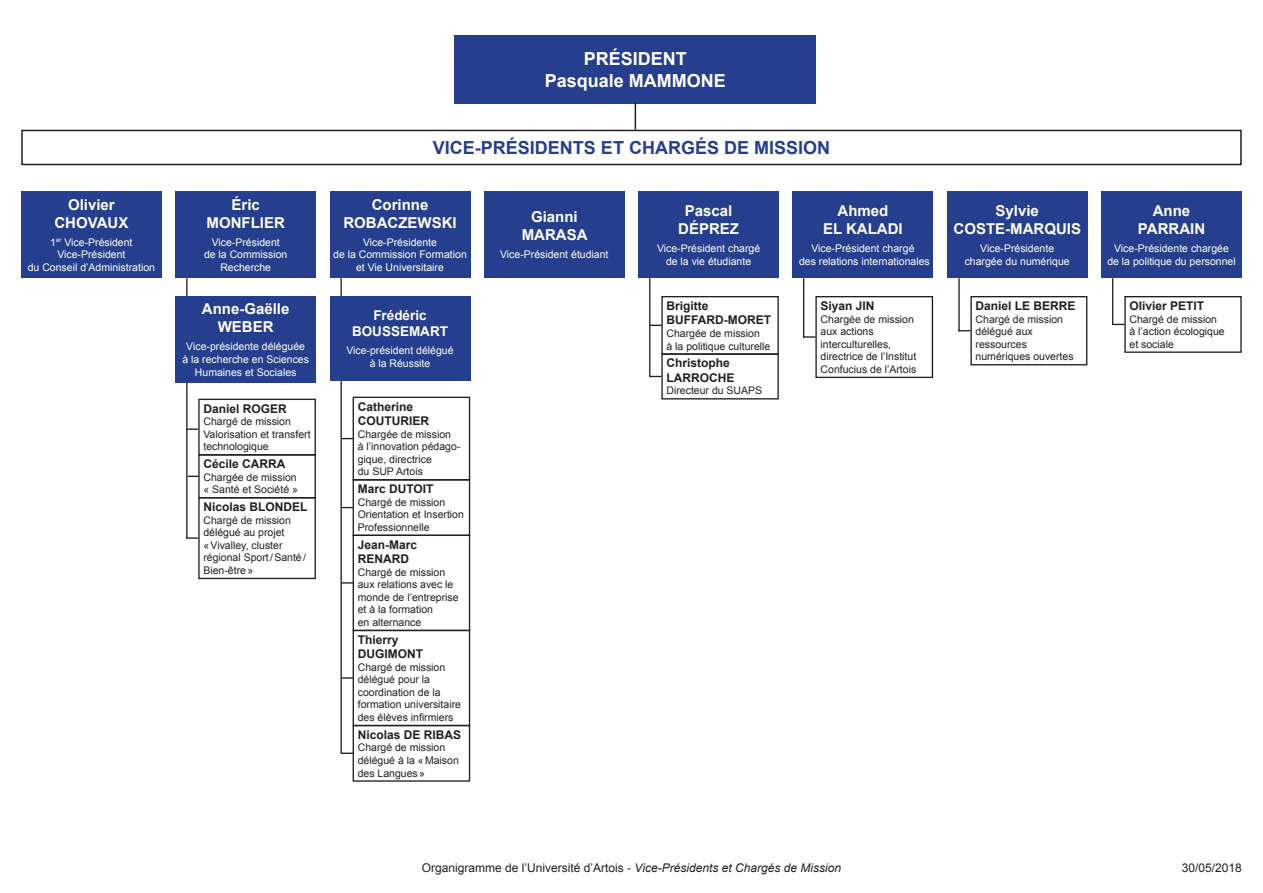
<style>
.page{position:relative;width:1263px;height:893px;background:#fff}
.page>*{position:absolute;margin:0;border:0;box-sizing:border-box;transform-origin:0 0}
.t1{font:700 18px "Arial";color:#253f8e}
.t2{font:700 18px "Arial";color:#fff}
.t3{font:700 15px "Arial";color:#fff}
.t4{font:700 13.5px "Arial";color:#fff}
.t5{font:700 12px/14.4px "Arial";color:#231f20}
.t6{font:12px "Arial";color:#231f20}
.t7{font:10.5px/12.6px "Arial";color:#231f20}
.t8{font:10.5px/12.6px "Arial";color:#fff;text-align:center}
.s1{font-style:italic}
</style>
<div class="page">
<div style="left:484px;top:191px;width:140px;height:87px;background:#253f8e"></div>
<div style="left:176px;top:191px;width:140px;height:87px;background:#253f8e"></div>
<div style="left:198px;top:399px;width:118px;height:57px;border:1px solid #231f20"></div>
<svg style="left:188px;top:428px;width:10px;height:2px"></svg>
<hr style="left:186px;top:383px;width:2px;height:156px;background:#231f20">
<div style="left:198px;top:454px;width:118px;height:44px;border:1px solid #231f20"></div>
<div style="left:198px;top:497px;width:118px;height:82px;border:1px solid #231f20"></div>
<svg style="left:186px;top:537px;width:12px;height:2px"></svg>
<div style="left:330px;top:191px;width:140px;height:87px;background:#253f8e"></div>
<hr style="left:340px;top:381px;width:2px;height:373px;background:#231f20">
<div style="left:330px;top:296px;width:140px;height:85px;background:#253f8e"></div>
<div style="left:353px;top:397px;width:117px;height:83px;border:1px solid #231f20"></div>
<div style="left:353px;top:479px;width:117px;height:57px;border:1px solid #231f20"></div>
<div style="left:353px;top:535px;width:117px;height:96px;border:1px solid #231f20"></div>
<div style="left:353px;top:630px;width:117px;height:96px;border:1px solid #231f20"></div>
<div style="left:353px;top:725px;width:117px;height:57px;border:1px solid #231f20"></div>
<svg style="left:341px;top:507px;width:12px;height:1px"></svg>
<svg style="left:342px;top:582px;width:11px;height:2px"></svg>
<svg style="left:342px;top:677px;width:11px;height:2px"></svg>
<div style="left:638px;top:191px;width:141px;height:87px;background:#253f8e"></div>
<hr style="left:649px;top:278px;width:1px;height:99px;background:#231f20">
<div style="left:661px;top:296px;width:118px;height:59px;border:1px solid #231f20"></div>
<div style="left:661px;top:353px;width:118px;height:46px;border:1px solid #231f20"></div>
<div style="left:793px;top:191px;width:140px;height:87px;background:#253f8e"></div>
<hr style="left:803px;top:278px;width:1px;height:60px;background:#231f20">
<div style="left:815px;top:296px;width:118px;height:82px;border:1px solid #231f20"></div>
<svg style="left:803px;top:336px;width:12px;height:2px"></svg>
<div style="left:947px;top:191px;width:140px;height:87px;background:#253f8e"></div>
<hr style="left:958px;top:278px;width:2px;height:53px;background:#231f20">
<div style="left:970px;top:296px;width:117px;height:69px;border:1px solid #231f20"></div>
<div style="left:1101px;top:191px;width:141px;height:87px;background:#253f8e"></div>
<hr style="left:1112px;top:278px;width:1px;height:47px;background:#231f20">
<div style="left:1124px;top:296px;width:118px;height:57px;border:1px solid #231f20"></div>
<svg style="left:340px;top:278px;width:2px;height:18px"></svg>
<div style="left:176px;top:296px;width:140px;height:87px;background:#253f8e"></div>
<svg style="left:186px;top:278px;width:2px;height:18px"></svg>
<div style="left:21px;top:191px;width:141px;height:87px;background:#253f8e"></div>
<div style="left:455px;top:36px;width:361px;height:68px;background:#253f8e"></div>
<div style="left:21px;top:130px;width:1221px;height:35px;border:2px solid #231f20"></div>
<svg style="left:635px;top:103px;width:1px;height:27px"></svg>
<p class="t3" style="left:68px;top:194px;width:48px">Olivier</p>
<p class="t3" style="left:54px;top:212px;width:75px">CHOVAUX</p>
<p class="t8" style="left:50px;top:236px;width:84px">1<sup>er</sup> Vice-Président<br>Vice-Président</p>
<p class="t8" style="left:28px;top:261px;width:129px">du Conseil d’Administration</p>
<p class="t3" style="left:232px;top:194px;width:30px">Éric</p>
<p class="t3" style="left:207px;top:212px;width:80px">MONFLIER</p>
<p class="t8" style="left:212px;top:236px;width:70px">Vice-Président</p>
<p class="t8" style="left:204px;top:248px;width:85px">de la Commission</p>
<p class="t8" style="left:220px;top:261px;width:52px">Recherche</p>
<p class="t3" style="left:202px;top:299px;width:89px">Anne-Gaëlle</p>
<p class="t3" style="left:218px;top:317px;width:57px">WEBER</p>
<p class="t8" style="left:182px;top:340px;width:128px">Vice-présidente déléguée à la recherche en Sciences<br>Humaines et Sociales</p>
<p class="t5" style="left:203px;top:401px;width:85px">Daniel ROGER</p>
<p class="t7" style="left:203px;top:415px;width:109px">Chargé de mission<br>Valorisation et transfert technologique</p>
<p class="t5" style="left:203px;top:457px;width:84px">Cécile CARRA</p>
<p class="t7" style="left:203px;top:471px;width:95px">Chargée de mission</p>
<p class="t7" style="left:203px;top:483px;width:96px">« Santé et Société »</p>
<p class="t5" style="left:203px;top:500px;width:106px">Nicolas BLONDEL</p>
<p class="t7" style="left:203px;top:514px;width:104px">Chargé de mission délégué au projet «Vivalley, cluster régional Sport/Santé/<br>Bien-être»</p>
<p class="t2" style="left:584px;top:47px;width:105px">PRÉSIDENT</p>
<p class="t2" style="left:545px;top:69px;width:183px">Pasquale MAMMONE</p>
<p class="t1" style="left:433px;top:136px;width:399px">VICE-PRÉSIDENTS ET CHARGÉS DE MISSION</p>
<p class="t3" style="left:372px;top:194px;width:58px">Corinne</p>
<p class="t3" style="left:343px;top:212px;width:115px">ROBACZEWSKI</p>
<p class="t8" style="left:363px;top:236px;width:75px">Vice-Présidente</p>
<p class="t8" style="left:333px;top:248px;width:135px">de la Commission Formation</p>
<p class="t8" style="left:356px;top:261px;width:89px">et Vie Universitaire</p>
<p class="t4" style="left:373px;top:306px;width:55px">Frédéric</p>
<p class="t4" style="left:352px;top:322px;width:97px">BOUSSEMART</p>
<p class="t8" style="left:346px;top:344px;width:109px">Vice-président délégué à la Réussite</p>
<p class="t5" style="left:358px;top:399px;width:57px">Catherine</p>
<p class="t5" style="left:358px;top:414px;width:73px">COUTURIER</p>
<p class="t7" style="left:358px;top:428px;width:104px">Chargée de mission<br>à l’innovation pédago&shy;gique, directrice</p>
<p class="t7" style="left:358px;top:465px;width:67px">du SUP Artois</p>
<p class="t5" style="left:358px;top:482px;width:77px">Marc DUTOIT</p>
<p class="t7" style="left:358px;top:496px;width:108px">Chargé de mission<br>Orientation et Insertion<br>Professionnelle</p>
<p class="t5" style="left:358px;top:537px;width:61px">Jean-Marc<br>RENARD</p>
<p class="t7" style="left:358px;top:566px;width:102px">Chargé de mission aux relations avec le monde de l’entreprise et à la formation</p>
<p class="t7" style="left:358px;top:616px;width:65px">en alternance</p>
<p class="t5" style="left:358px;top:633px;width:42px">Thierry</p>
<p class="t5" style="left:358px;top:647px;width:67px">DUGIMONT</p>
<p class="t7" style="left:358px;top:661px;width:89px">Chargé de mission délégué pour la</p>
<p class="t7" style="left:358px;top:686px;width:84px">coordination de la</p>
<p class="t7" style="left:358px;top:699px;width:105px">formation universitaire</p>
<p class="t7" style="left:358px;top:711px;width:97px">des élèves infirmiers</p>
<p class="t5" style="left:358px;top:728px;width:105px">Nicolas DE RIBAS</p>
<p class="t7" style="left:358px;top:741px;width:103px">Chargé de mission délégué à la «Maison des Langues»</p>
<p class="t3" style="left:531px;top:207px;width:48px">Gianni</p>
<p class="t3" style="left:522px;top:225px;width:67px">MARASA</p>
<p class="t8" style="left:500px;top:248px;width:110px">Vice-Président étudiant</p>
<p class="t3" style="left:685px;top:201px;width:49px">Pascal</p>
<p class="t3" style="left:678px;top:219px;width:62px">DÉPREZ</p>
<p class="t8" style="left:657px;top:242px;width:105px">Vice-Président chargé de la vie étudiante</p>
<p class="t5" style="left:666px;top:299px;width:106px">Brigitte<br>BUFFARD-MORET</p>
<p class="t7" style="left:666px;top:327px;width:95px">Chargée de mission</p>
<p class="t7" style="left:666px;top:340px;width:105px">à la politique culturelle</p>
<p class="t5" style="left:666px;top:356px;width:65px">Christophe</p>
<p class="t5" style="left:666px;top:371px;width:69px">LARROCHE</p>
<p class="t7" style="left:666px;top:384px;width:97px">Directeur du SUAPS</p>
<p class="t3" style="left:837px;top:201px;width:52px">Ahmed</p>
<p class="t3" style="left:823px;top:219px;width:81px">EL KALADI</p>
<p class="t8" style="left:811px;top:242px;width:105px">Vice-Président chargé</p>
<p class="t8" style="left:799px;top:255px;width:132px">des relations internationales</p>
<p class="t5" style="left:820px;top:299px;width:56px">Siyan JIN</p>
<p class="t7" style="left:820px;top:313px;width:95px">Chargée de mission aux actions</p>
<p class="t7" style="left:820px;top:338px;width:72px">interculturelles,</p>
<p class="t7" style="left:820px;top:350px;width:97px">directrice de l’Institut<br>Confucius de l’Artois</p>
<p class="t3" style="left:995px;top:201px;width:45px">Sylvie</p>
<p class="t3" style="left:953px;top:219px;width:129px">COSTE-MARQUIS</p>
<p class="t8" style="left:980px;top:242px;width:75px">Vice-Présidente</p>
<p class="t8" style="left:965px;top:255px;width:107px">chargée du numérique</p>
<p class="t5" style="left:975px;top:299px;width:102px">Daniel LE BERRE</p>
<p class="t7" style="left:975px;top:313px;width:89px">Chargé de mission délégué aux</p>
<p class="t7" style="left:975px;top:338px;width:53px">ressources</p>
<p class="t7" style="left:975px;top:350px;width:100px">numériques ouvertes</p>
<p class="t3" style="left:1153px;top:201px;width:39px">Anne</p>
<p class="t3" style="left:1138px;top:219px;width:69px">PARRAIN</p>
<p class="t8" style="left:1114px;top:242px;width:116px">Vice-Présidente chargée</p>
<p class="t8" style="left:1107px;top:255px;width:130px">de la politique du personnel</p>
<p class="t5" style="left:1129px;top:299px;width:76px">Olivier PETIT</p>
<p class="t7" style="left:1129px;top:313px;width:89px">Chargé de mission</p>
<p class="t7" style="left:1129px;top:325px;width:97px">à l’action écologique</p>
<p class="t7" style="left:1129px;top:338px;width:46px">et sociale</p>
<p class="t6" style="left:422px;top:860px;width:421px">Organigramme de l’Université d’Artois - <span class="s1">Vice-Présidents et Chargés de Mission</span></p>
<p class="t6" style="left:1182px;top:860px;width:62px">30/05/2018</p>
</div>
